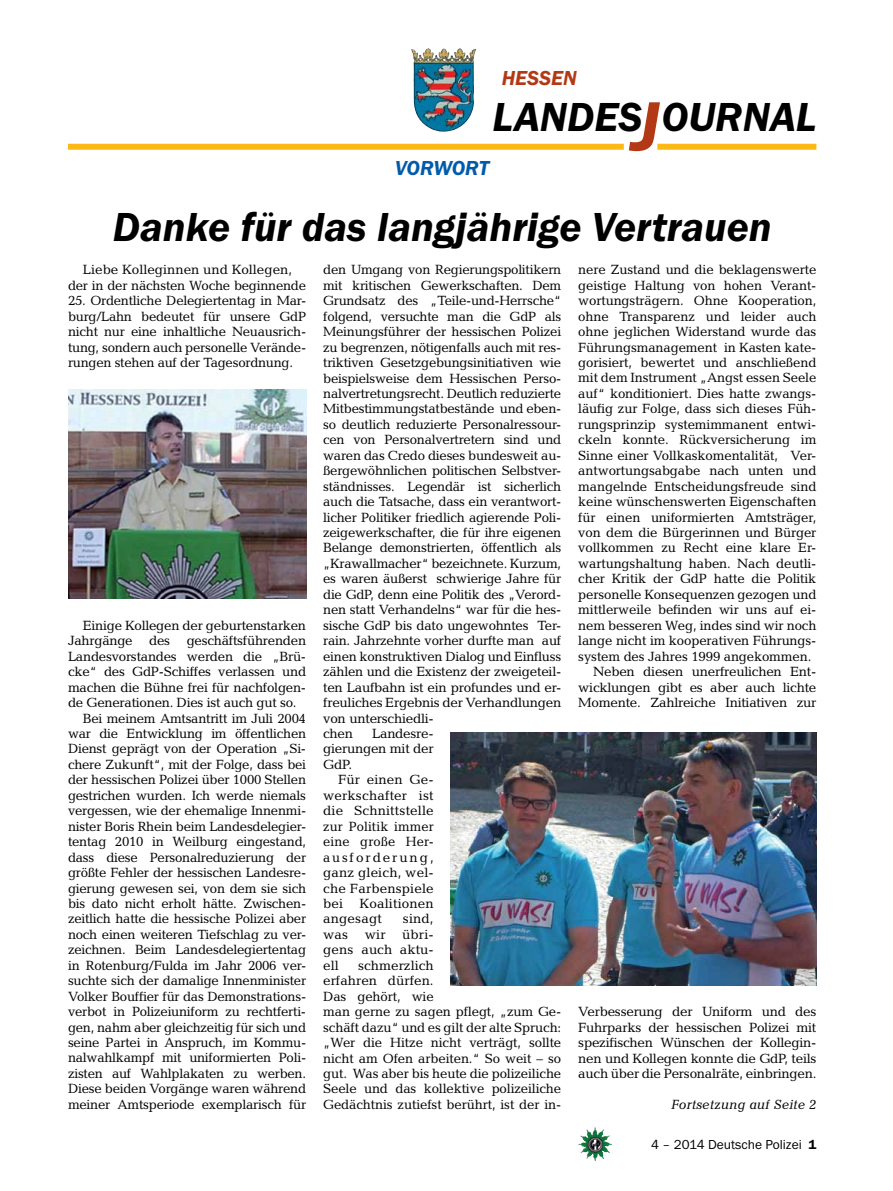
<style>
.page{position:relative;width:893px;height:1191px;background:#fff}
.page>*{position:absolute;margin:0;border:0;box-sizing:border-box;transform-origin:0 0}
.t1{font:italic 600 42px "Franklin Gothic Itc T";color:#000}
.t2{font:italic 600 21px "Franklin Gothic Itc T";letter-spacing:-.01em;color:#005baa}
.t3{font:italic 600 21px "Franklin Gothic Itc T";color:#b33916}
.t4{font:13.5px/15.5px "Candida";letter-spacing:-.02em;color:#000;text-align:justify}
.t5{font:13.5px "Franklin Gothic Itc T";color:#000}
.t6{font:italic 13.5px "Candida";color:#000}
.s1{font-size:72px;color:#b33916}
.s2{font-weight:600}
</style>
<div class="page">
<img style="left:578px;top:1127px;width:17px;height:25px">
<img style="left:411px;top:48px;width:48px;height:84px">
<div style="left:657px;top:144px;width:159px;height:6px;background:#fdb913"></div>
<div style="left:68px;top:144px;width:556px;height:6px;background:#fdb913"></div>
<img style="left:68px;top:389px;width:238px;height:210px">
<img style="left:451px;top:732px;width:365px;height:253px">
<h2 class="t3" style="left:502px;top:66px;width:77px">HESSEN</h2>
<h1 class="t1" style="left:492px;top:93px;width:325px">LANDES<span class="s1">J</span>OURNAL</h1>
<h2 class="t2" style="left:395px;top:156px;width:95px">VORWORT</h2>
<h1 class="t1" style="left:113px;top:202px;width:661px">Danke für das langjährige Vertrauen</h1>
<p class="t4" style="left:323px;top:262px;width:240px;text-align:left">den Umgang von Regierungspolitikern mit kritischen Gewerkschaften. Dem Grundsatz des „Teile-und-Herrsche“ folgend, versuchte man die GdP als Meinungsführer der hessischen Polizei zu begrenzen, nötigenfalls auch mit res&shy;triktiven Gesetzgebungsinitiativen wie beispielsweise dem Hessischen Perso&shy;nalvertretungsrecht. Deutlich reduzierte Mitbestimmungstatbestände und eben&shy;so deutlich reduzierte Personalressour&shy;cen von Personalvertretern sind und waren das Credo dieses bundesweit au&shy;ßergewöhnlichen politischen Selbstver&shy;ständnisses. Legendär ist sicherlich auch die Tatsache, dass ein verantwort&shy;licher Politiker friedlich agierende Poli&shy;zeigewerkschafter, die für ihre eigenen Belange demonstrierten, öffentlich als „Krawallmacher“ bezeichnete. Kurzum, es waren äußerst schwierige Jahre für die GdP, denn eine Politik des „Verord&shy;nen statt Verhandelns“ war für die hes&shy;sische GdP bis dato ungewohntes Ter&shy;rain. Jahrzehnte vorher durfte man auf einen konstruktiven Dialog und Einfluss zählen und die Existenz der zweigeteil&shy;ten Laufbahn ist ein profundes und er&shy;freuliches Ergebnis der Verhandlungen von unterschiedli-<br>chen</p>
<p class="t4" style="left:578px;top:262px;width:240px">nere Zustand und die beklagenswerte</p>
<p class="t4" style="left:578px;top:277px;width:240px">geistige Haltung von hohen Verant-</p>
<p class="t4" style="left:578px;top:293px;width:240px">wortungsträgern. Ohne Kooperation,</p>
<p class="t4" style="left:578px;top:308px;width:240px">ohne Transparenz und leider auch</p>
<p class="t4" style="left:578px;top:324px;width:240px">ohne jeglichen Widerstand wurde das</p>
<p class="t4" style="left:578px;top:339px;width:240px">Führungsmanagement in Kasten kate-</p>
<p class="t4" style="left:578px;top:355px;width:240px">gorisiert, bewertet und anschließend</p>
<p class="t4" style="left:578px;top:370px;width:240px">mit dem Instrument „Angst essen Seele</p>
<p class="t4" style="left:578px;top:386px;width:240px">auf“ konditioniert. Dies hatte zwangs-</p>
<p class="t4" style="left:578px;top:401px;width:240px">läufig zur Folge, dass sich dieses Füh-</p>
<p class="t4" style="left:578px;top:416px;width:240px">rungsprinzip systemimmanent entwi-</p>
<p class="t4" style="left:578px;top:432px;width:240px">ckeln konnte. Rückversicherung im</p>
<p class="t4" style="left:578px;top:447px;width:240px">Sinne einer Vollkaskomentalität, Ver-</p>
<p class="t4" style="left:578px;top:463px;width:240px">antwortungsabgabe nach unten und</p>
<p class="t4" style="left:578px;top:478px;width:240px">mangelnde Entscheidungsfreude sind</p>
<p class="t4" style="left:578px;top:494px;width:240px">keine wünschenswerten Eigenschaften</p>
<p class="t4" style="left:578px;top:509px;width:240px">für einen uniformierten Amtsträger,</p>
<p class="t4" style="left:578px;top:525px;width:240px">von dem die Bürgerinnen und Bürger</p>
<p class="t4" style="left:578px;top:540px;width:240px">vollkommen zu Recht eine klare Er-</p>
<p class="t4" style="left:578px;top:555px;width:240px">wartungshaltung haben. Nach deutli-</p>
<p class="t4" style="left:578px;top:571px;width:240px">cher Kritik der GdP hatte die Politik</p>
<p class="t4" style="left:578px;top:586px;width:240px">personelle Konsequenzen gezogen und</p>
<p class="t4" style="left:578px;top:602px;width:240px">mittlerweile befinden wir uns auf ei-</p>
<p class="t4" style="left:578px;top:617px;width:240px">nem besseren Weg, indes sind wir noch</p>
<p class="t4" style="left:578px;top:633px;width:240px">lange nicht im kooperativen Führungs-</p>
<p class="t4" style="left:578px;top:648px;width:235px">system des Jahres 1999 angekommen.</p>
<p class="t4" style="left:593px;top:664px;width:225px">Neben diesen unerfreulichen Ent-</p>
<p class="t4" style="left:578px;top:679px;width:240px">wicklungen gibt es aber auch lichte</p>
<p class="t4" style="left:578px;top:695px;width:240px">Momente. Zahlreiche Initiativen zur</p>
<p class="t4" style="left:68px;top:262px;width:240px;text-align:center">Liebe Kolleginnen und Kollegen,<br>der in der nächsten Woche beginnende</p>
<p class="t4" style="left:68px;top:293px;width:240px">25. Ordentliche Delegiertentag in Mar&shy;burg/Lahn bedeutet für unsere GdP nicht nur eine inhaltliche Neuausrich&shy;tung, sondern auch personelle Verände&shy;rungen stehen auf der Tagesordnung.</p>
<p class="t4" style="left:83px;top:617px;width:225px">Einige Kollegen der geburtenstarken</p>
<p class="t4" style="left:68px;top:633px;width:240px">Jahrgänge des geschäftsführenden</p>
<p class="t4" style="left:68px;top:648px;width:240px">Landesvorstandes werden die „Brü-</p>
<p class="t4" style="left:68px;top:664px;width:240px">cke“ des GdP-Schiffes verlassen und</p>
<p class="t4" style="left:68px;top:679px;width:240px">machen die Bühne frei für nachfolgen-</p>
<p class="t4" style="left:68px;top:695px;width:230px">de Generationen. Dies ist auch gut so.</p>
<p class="t4" style="left:83px;top:710px;width:225px">Bei meinem Amtsantritt im Juli 2004</p>
<p class="t4" style="left:68px;top:725px;width:240px">war die Entwicklung im öffentlichen</p>
<p class="t4" style="left:68px;top:741px;width:240px">Dienst geprägt von der Operation „Si-</p>
<p class="t4" style="left:68px;top:756px;width:240px">chere Zukunft“, mit der Folge, dass bei</p>
<p class="t4" style="left:68px;top:772px;width:240px">der hessischen Polizei über 1000 Stellen</p>
<p class="t4" style="left:68px;top:787px;width:240px">gestrichen wurden. Ich werde niemals</p>
<p class="t4" style="left:68px;top:803px;width:240px">vergessen, wie der ehemalige Innenmi-</p>
<p class="t4" style="left:68px;top:818px;width:240px">nister Boris Rhein beim Landesdelegier-</p>
<p class="t4" style="left:68px;top:834px;width:240px">tentag 2010 in Weilburg eingestand,</p>
<p class="t4" style="left:68px;top:849px;width:240px">dass diese Personalreduzierung der</p>
<p class="t4" style="left:68px;top:864px;width:240px">größte Fehler der hessischen Landesre-</p>
<p class="t4" style="left:68px;top:880px;width:240px">gierung gewesen sei, von dem sie sich</p>
<p class="t4" style="left:68px;top:895px;width:240px">bis dato nicht erholt hätte. Zwischen-</p>
<p class="t4" style="left:68px;top:911px;width:240px">zeitlich hatte die hessische Polizei aber</p>
<p class="t4" style="left:68px;top:926px;width:240px">noch einen weiteren Tiefschlag zu ver-</p>
<p class="t4" style="left:68px;top:942px;width:240px">zeichnen. Beim Landesdelegiertentag</p>
<p class="t4" style="left:68px;top:957px;width:240px">in Rotenburg/Fulda im Jahr 2006 ver-</p>
<p class="t4" style="left:68px;top:973px;width:240px">suchte sich der damalige Innenminister</p>
<p class="t4" style="left:68px;top:988px;width:240px">Volker Bouffier für das Demonstrations-</p>
<p class="t4" style="left:68px;top:1003px;width:240px">verbot in Polizeiuniform zu rechtferti-</p>
<p class="t4" style="left:68px;top:1019px;width:240px">gen, nahm aber gleichzeitig für sich und</p>
<p class="t4" style="left:68px;top:1034px;width:240px">seine Partei in Anspruch, im Kommu-</p>
<p class="t4" style="left:68px;top:1050px;width:240px">nalwahlkampf mit uniformierten Poli-</p>
<p class="t4" style="left:68px;top:1065px;width:240px">zisten auf Wahlplakaten zu werben.</p>
<p class="t4" style="left:68px;top:1081px;width:240px">Diese beiden Vorgänge waren während</p>
<p class="t4" style="left:68px;top:1096px;width:240px">meiner Amtsperiode exemplarisch für</p>
<p class="t4" style="left:323px;top:725px;width:112px;text-indent:49px">Landesre&shy;gierungen mit der GdP.</p>
<p class="t4" style="left:323px;top:772px;width:112px;text-indent:15px">Für einen Ge&shy;werkschafter ist die Schnittstelle zur Politik immer eine große Her&shy;ausforderung, ganz gleich, wel&shy;che Farbenspiele bei Koalitionen angesagt</p>
<p class="t4" style="left:323px;top:911px;width:112px;text-indent:80px">sind, was wir übri&shy;gens auch aktu&shy;ell</p>
<p class="t4" style="left:323px;top:957px;width:240px;text-align:left;text-indent:35px">schmerzlich<br>erfahren dürfen.<br>Das gehört, wie<br>man gerne zu sagen pflegt, „zum Ge&shy;schäft dazu“ und es gilt der alte Spruch: „Wer die Hitze nicht verträgt, sollte nicht am Ofen arbeiten.“ So weit – so gut. Was aber bis heute die polizeiliche<br>Seele und das kollektive polizeiliche<br>Gedächtnis zutiefst berührt, ist der in-</p>
<p class="t4" style="left:578px;top:1004px;width:240px">Verbesserung der Uniform und des Fuhrparks der hessischen Polizei mit spezifischen Wünschen der Kollegin&shy;nen und Kollegen konnte die GdP, teils auch über die Personalräte, einbringen.</p>
<p class="t6" style="left:671px;top:1096px;width:147px">Fortsetzung auf Seite 2</p>
<p class="t5" style="left:651px;top:1136px;width:167px">4 – 2014 Deutsche Polizei <span class="s2">1</span></p>
</div>
